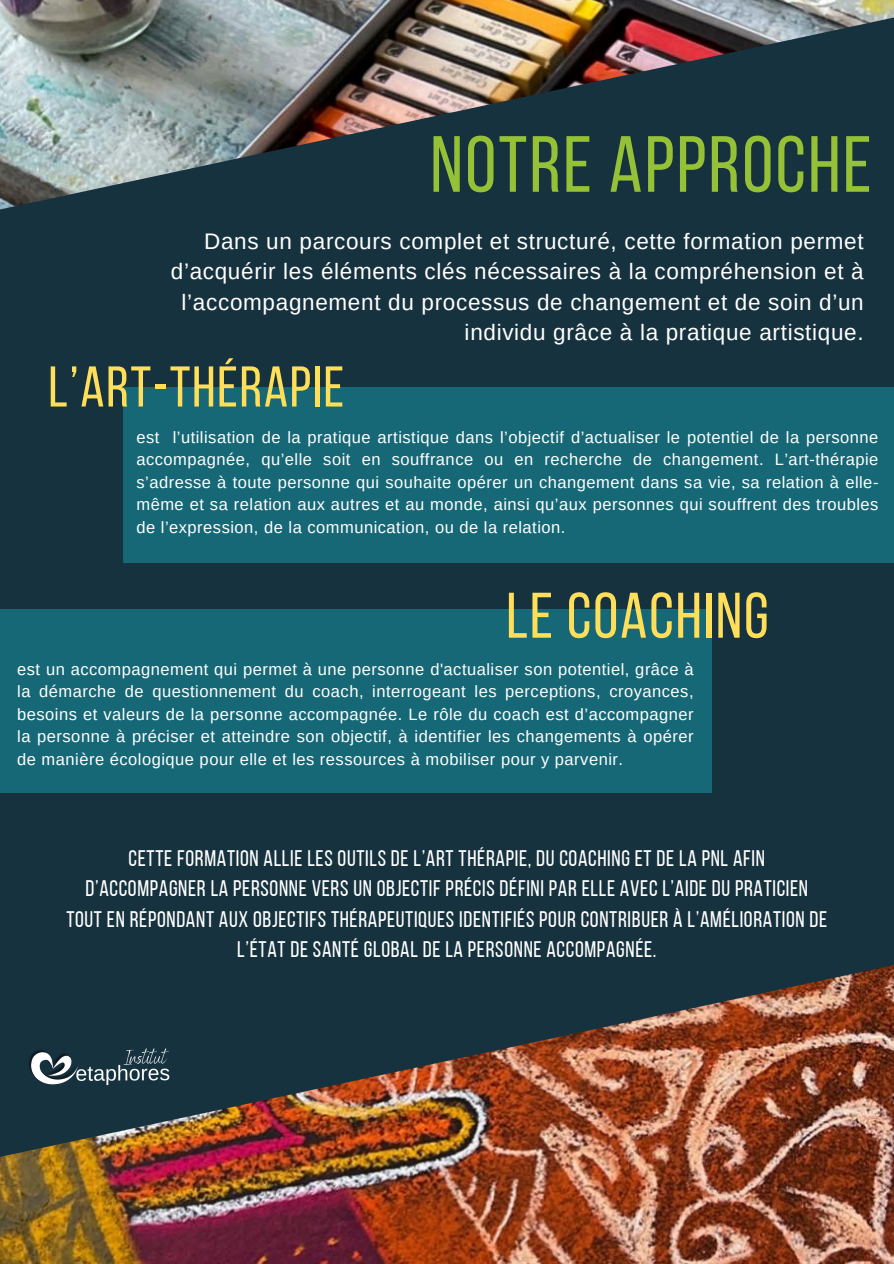
<style>
.page{position:relative;width:894px;height:1264px;background:#fff}
.page>*{position:absolute;margin:0;border:0;box-sizing:border-box;transform-origin:0 0}
.t1{font:79.35px "Bebas Neue";letter-spacing:.03em;color:#95c137}
.t2{font:64.2px "Bebas Neue";letter-spacing:.03em;color:#ffde59}
.t3{font:57.3px "Bebas Neue";letter-spacing:.03em;color:#ffde59}
.t4{font:22.5px/30.3px "Bebas Neue";letter-spacing:.03em;color:#fff;text-align:center}
.t5{font:22.5px/30.3px "Arimo";letter-spacing:.03em;color:#fff;text-align:right}
.t6{font:16.5px/22.5px "Arimo";letter-spacing:.03em;color:#fff;text-align:justify}
</style>
<div class="page">
<img style="left:0;top:0;width:893px;height:1263px">
<img style="left:0;top:14px;width:893px;height:1153px">
<div style="left:123px;top:387px;width:770px;height:175px;background:#166876"></div>
<div style="left:0;top:609px;width:711px;height:184px;background:#166876"></div>
<img style="left:21px;top:1037px;width:162px;height:59px">
<p class="t1" style="left:430px;top:132px;width:442px">NOTRE APPROCHE</p>
<p class="t5" style="left:171px;top:226px;width:694px">Dans un parcours complet et structuré, cette formation permet d’acquérir les éléments clés nécessaires à la compréhension et à l’accompagnement du processus de changement et de soin d’un individu grâce à la pratique artistique.</p>
<p class="t3" style="left:48px;top:363px;width:297px">L’ART-THÉRAPIE</p>
<h1 class="t6" style="left:136px;top:426px;width:743px">est l’utilisation de la pratique artistique dans l’objectif d’actualiser le potentiel de la personne accompagnée, qu’elle soit en souffrance ou en recherche de changement. L’art-thérapie s’adresse à toute personne qui souhaite opérer un changement dans sa vie, sa relation à elle&shy;même et sa relation aux autres et au monde, ainsi qu’aux personnes qui souffrent des troubles de l’expression, de la communication, ou de la relation.</h1>
<h2 class="t2" style="left:506px;top:589px;width:264px">LE COACHING</h2>
<h4 class="t6" style="left:17px;top:657px;width:677px">est un accompagnement qui permet à une personne d'actualiser son potentiel, grâce à la démarche de questionnement du coach, interrogeant les perceptions, croyances, besoins et valeurs de la personne accompagnée. Le rôle du coach est d’accompagner la personne à préciser et atteindre son objectif, à identifier les changements à opérer de manière écologique pour elle et les ressources à mobiliser pour y parvenir.</h4>
<h3 class="t4" style="left:66px;top:845px;width:762px">CETTE FORMATION ALLIE LES OUTILS DE L’ART THÉRAPIE, DU COACHING ET DE LA PNL AFIN D’ACCOMPAGNER LA PERSONNE VERS UN OBJECTIF PRÉCIS DÉFINI PAR ELLE AVEC L’AIDE DU PRATICIEN TOUT EN RÉPONDANT AUX OBJECTIFS THÉRAPEUTIQUES IDENTIFIÉS POUR CONTRIBUER À L’AMÉLIORATION DE L’ÉTAT DE SANTÉ GLOBAL DE LA PERSONNE ACCOMPAGNÉE.</h3>
</div>
